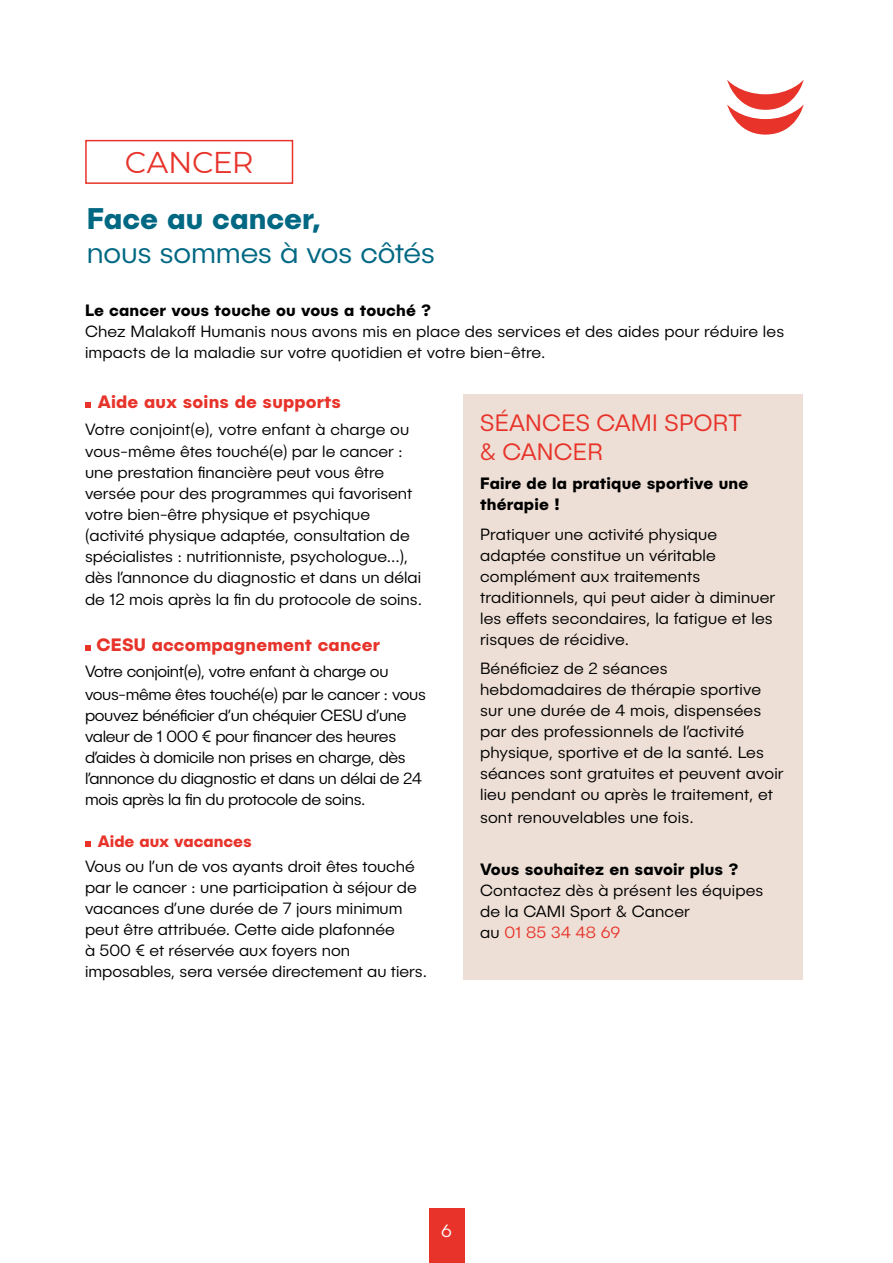
<style>
.page{position:relative;width:893px;height:1263px;background:#fff}
.page>*{position:absolute;margin:0;border:0;box-sizing:border-box;transform-origin:0 0}
.t1{font:300 30px "Publica Sans";letter-spacing:-.01em;color:#006883}
.t2{font:700 30px "Publica Sans";color:#006883}
.t3{font:30px "Montserrat";letter-spacing:-.01em;color:#e7332a}
.t4{font:300 24px/28.8px "Publica Sans";letter-spacing:.01em;color:#e7332a}
.t5{font:700 18px "Publica Sans";letter-spacing:.01em;color:#e7332a}
.t6{font:300 18px "Publica Sans";color:#fff}
.t7{font:300 16.5px/21px "Publica Sans";color:#000}
.t8{font:300 16.5px/21px "Publica Sans";letter-spacing:-.02em;color:#000}
.t9{font:700 16.5px/21px "Publica Sans";letter-spacing:.01em;color:#000}
.t10{font:700 16.5px "Publica Sans";color:#e7332a}
.s1{color:#e7332a}
</style>
<div class="page">
<div style="left:85px;top:140px;width:208px;height:44px;border:2px solid #e7332a"></div>
<svg style="left:85px;top:402px;width:6px;height:6px"></svg>
<svg style="left:85px;top:645px;width:6px;height:6px"></svg>
<svg style="left:85px;top:841px;width:6px;height:6px"></svg>
<div style="left:463px;top:394px;width:340px;height:586px;background:#eddfd5"></div>
<div style="left:429px;top:1209px;width:35px;height:54px;background:#e7332a"></div>
<svg style="left:727px;top:80px;width:77px;height:55px"></svg>
<h1 class="t3" style="left:125px;top:142px;width:130px">CANCER</h1>
<h1 class="t2" style="left:87px;top:198px;width:236px">Face au cancer,</h1>
<h1 class="t1" style="left:87px;top:234px;width:350px">nous sommes à vos côtés</h1>
<p class="t9" style="left:85px;top:299px;width:348px">Le cancer vous touche ou vous a touché ?</p>
<p class="t7" style="left:85px;top:321px;width:701px">Chez Malakoff Humanis nous avons mis en place des services et des aides pour réduire les impacts de la maladie sur votre quotidien et votre bien-être.</p>
<p class="t5" style="left:98px;top:390px;width:245px">Aide aux soins de supports</p>
<p class="t7" style="left:85px;top:418px;width:326px;line-height:22.5px">Votre conjoint(e), votre enfant à charge ou vous-même êtes touché(e) par le cancer :</p>
<p class="t7" style="left:85px;top:462px;width:339px">une prestation financière peut vous être versée pour des programmes qui favorisent votre bien-être physique et psychique (activité physique adaptée, consultation de spécialistes : nutritionniste, psychologue...), dès l’annonce du diagnostic et dans un délai de 12 mois après la fin du protocole de soins.</p>
<p class="t5" style="left:96px;top:632px;width:285px">CESU accompagnement cancer</p>
<p class="t8" style="left:85px;top:660px;width:342px;line-height:22.5px">Votre conjoint(e), votre enfant à charge ou vous-même êtes touché(e) par le cancer : vous</p>
<p class="t8" style="left:85px;top:704px;width:338px">pouvez bénéficier d’un chéquier CESU d’une valeur de 1 000 € pour financer des heures d’aides à domicile non prises en charge, dès l’annonce du diagnostic et dans un délai de 24 mois après la fin du protocole de soins.</p>
<p class="t10" style="left:98px;top:830px;width:156px">Aide aux vacances</p>
<p class="t7" style="left:85px;top:856px;width:343px">Vous ou l’un de vos ayants droit êtes touché par le cancer : une participation à séjour de vacances d’une durée de 7 jours minimum peut être attribuée. Cette aide plafonnée<br>à 500 € et réservée aux foyers non imposables, sera versée directement au tiers.</p>
<h2 class="t4" style="left:480px;top:407px;width:263px">SÉANCES CAMI SPORT &amp; CANCER</h2>
<p class="t9" style="left:480px;top:472px;width:270px">Faire de la pratique sportive une thérapie !</p>
<p class="t7" style="left:480px;top:523px;width:297px">Pratiquer une activité physique adaptée constitue un véritable complément aux traitements traditionnels, qui peut aider à diminuer les effets secondaires, la fatigue et les risques de récidive.</p>
<p class="t7" style="left:480px;top:657px;width:305px">Bénéficiez de 2 séances hebdomadaires de thérapie sportive sur une durée de 4 mois, dispensées par des professionnels de l’activité physique, sportive et de la santé. Les séances sont gratuites et peuvent avoir lieu pendant ou après le traitement, et</p>
<p class="t7" style="left:480px;top:806px;width:215px">sont renouvelables une fois.</p>
<p class="t9" style="left:480px;top:858px;width:260px">Vous souhaitez en savoir plus ?</p>
<p class="t7" style="left:480px;top:879px;width:285px">Contactez dès à présent les équipes de la CAMI Sport &amp; Cancer<br>au <span class="s1">01 85 34 48 69</span></p>
<p class="t6" style="left:441px;top:1219px;width:12px">6</p>
</div>
